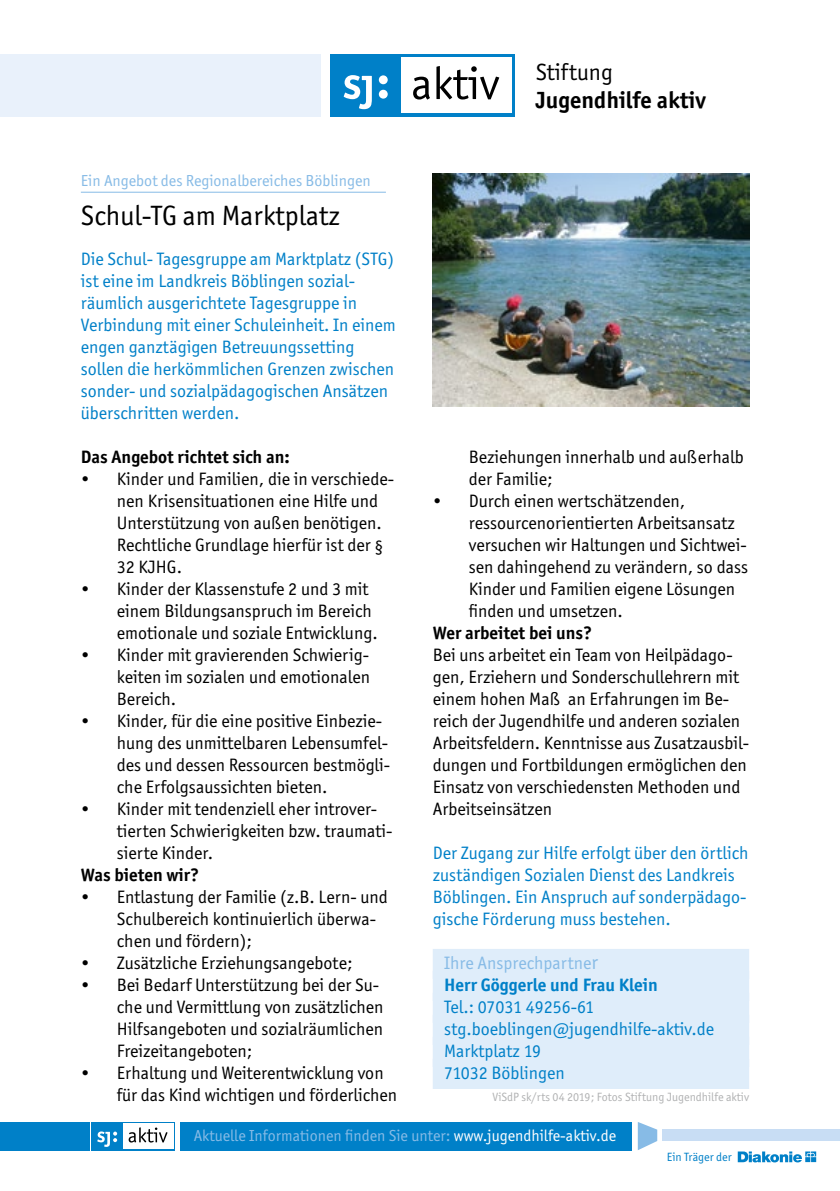
<style>
.page{position:relative;width:840px;height:1191px;background:#fff}
.page>*{position:absolute;margin:0;border:0;box-sizing:border-box;transform-origin:0 0}
.t1{font:28px "Officina Sans ITC Std";color:#000}
.t2{font:700 23.6px "Officina Sans ITC Std";color:#000}
.t3{font:23.6px "Officina Sans ITC Std";color:#000}
.t4{font:18px/22px "Officina Sans ITC Std";color:#000}
.t5{font:18px/22px "Officina Sans ITC Std";color:#0080c8}
.t6{font:700 18px "Officina Sans ITC Std";color:#000}
.t7{font:700 18px/22px "Officina Sans ITC Std";color:#0080c8}
.t8{font:16px "Officina Sans ITC Std";color:#87bbe6}
.t9{font:12px "Officina Sans ITC Std";color:#b1b2b3}
.t10{font:12px "Officina Sans ITC Std";color:#0080c8}
.s1{font-weight:400;color:#87bbe6}
.s2{font-weight:400;font-size:20px;color:#87bbe6}
.s3{color:#fff}
</style>
<div class="page">
<div style="left:0;top:54px;width:320px;height:62px;background:#e9f1fb"></div>
<div style="left:330px;top:54px;width:185px;height:62px;background:#0080c8"></div>
<div style="left:400px;top:58px;width:111px;height:55px;background:#fff"></div>
<div style="left:378px;top:90px;width:9px;height:9px;background:#fff;border-radius:50%"></div>
<div style="left:378px;top:75px;width:9px;height:9px;background:#fff;border-radius:50%"></div>
<svg style="left:343px;top:75px;width:28px;height:34px"></svg>
<svg style="left:413px;top:77px;width:16px;height:22px"></svg>
<svg style="left:436px;top:66px;width:63px;height:33px"></svg>
<div style="left:91px;top:1121px;width:84px;height:29px;background:#0080c8"></div>
<div style="left:123px;top:1123px;width:50px;height:25px;background:#fff"></div>
<svg style="left:97px;top:1131px;width:20px;height:15px"></svg>
<svg style="left:128px;top:1127px;width:39px;height:15px"></svg>
<div style="left:0;top:1121px;width:89px;height:29px;background:#0080c8"></div>
<div style="left:180px;top:1121px;width:451px;height:29px;background:#0080c8"></div>
<div style="left:662px;top:1129px;width:177px;height:12px;background:#c8ddf4"></div>
<svg style="left:637px;top:1122px;width:20px;height:28px"></svg>
<svg style="left:737px;top:1151px;width:78px;height:11px"></svg>
<hr style="left:81px;top:192px;width:305px;height:1px;background:#87bbe6">
<div style="left:432px;top:949px;width:316px;height:30px;background:#dfedfa"></div>
<div style="left:432px;top:971px;width:316px;height:30px;background:#dfedfa"></div>
<div style="left:432px;top:993px;width:316px;height:30px;background:#dfedfa"></div>
<div style="left:432px;top:1015px;width:316px;height:30px;background:#dfedfa"></div>
<div style="left:432px;top:1037px;width:316px;height:30px;background:#dfedfa"></div>
<div style="left:432px;top:1059px;width:316px;height:30px;background:#dfedfa"></div>
<img style="left:432px;top:173px;width:316px;height:233px">
<p class="t8" style="left:81px;top:171px;width:291px">Ein Angebot des Regionalbereiches Böblingen</p>
<h1 class="t1" style="left:81px;top:200px;width:260px">Schul-TG am Marktplatz</h1>
<p class="t5" style="left:81px;top:247px;width:316px">Die Schul- Tagesgruppe am Marktplatz (STG) ist eine im Landkreis Böblingen sozial&shy;räumlich ausgerichtete Tagesgruppe in Verbindung mit einer Schuleinheit. In einem engen ganztägigen Betreuungssetting sollen die herkömmlichen Grenzen zwischen sonder- und sozialpädagogischen Ansätzen überschritten werden.</p>
<p class="t6" style="left:81px;top:445px;width:210px">Das Angebot richtet sich an:</p>
<p class="t4" style="left:117px;top:467px;width:278px;text-indent:-36px">• Kinder und Familien, die in verschiede&shy;nen Krisensituationen eine Hilfe und<br>Unterstützung von außen benötigen.<br>Rechtliche Grundlage hierfür ist der §<br>32 KJHG.</p>
<p class="t4" style="left:117px;top:577px;width:262px;text-indent:-36px">• Kinder der Klassenstufe 2 und 3 mit einem Bildungsanspruch im Bereich emotionale und soziale Entwicklung.</p>
<p class="t4" style="left:117px;top:643px;width:255px;text-align:justify;text-indent:-36px">• Kinder mit gravierenden Schwierig&shy;keiten im sozialen und emotionalen Bereich.</p>
<p class="t4" style="left:117px;top:709px;width:275px;text-indent:-36px">• Kinder, für die eine positive Einbezie&shy;hung des unmittelbaren Lebensumfel&shy;des und dessen Ressourcen bestmögli&shy;che Erfolgsaussichten bieten.</p>
<p class="t4" style="left:117px;top:797px;width:277px;text-indent:-36px">• Kinder mit tendenziell eher introver&shy;tierten Schwierigkeiten bzw. traumati&shy;sierte Kinder.</p>
<p class="t6" style="left:81px;top:863px;width:120px">Was bieten wir?</p>
<p class="t4" style="left:117px;top:885px;width:272px;text-indent:-36px">• Entlastung der Familie (z.B. Lern- und<br>Schulbereich kontinuierlich überwa&shy;chen und fördern);</p>
<p class="t4" style="left:81px;top:951px;width:273px">• Zusätzliche Erziehungsangebote;</p>
<p class="t4" style="left:117px;top:973px;width:268px;text-indent:-36px">• Bei Bedarf Unterstützung bei der Su&shy;che und Vermittlung von zusätzlichen Hilfsangeboten und sozialräumlichen Freizeitangeboten;</p>
<p class="t4" style="left:117px;top:1061px;width:282px;text-indent:-36px">• Erhaltung und Weiterentwicklung von für das Kind wichtigen und förderlichen</p>
<h2 class="t3" style="left:535px;top:58px;width:78px">Stiftung</h2>
<h2 class="t2" style="left:535px;top:85px;width:171px">Jugendhilfe aktiv</h2>
<p class="t4" style="left:468px;top:445px;width:276px">Beziehungen innerhalb und außerhalb der Familie;</p>
<p class="t4" style="left:468px;top:489px;width:280px;text-indent:-36px">• Durch einen wertschätzenden, ressourcenorientierten Arbeitsansatz versuchen wir Haltungen und Sichtwei&shy;sen dahingehend zu verändern, so dass Kinder und Familien eigene Lösungen finden und umsetzen.</p>
<p class="t6" style="left:432px;top:621px;width:161px">Wer arbeitet bei uns?</p>
<p class="t4" style="left:432px;top:643px;width:317px">Bei uns arbeitet ein Team von Heilpädago&shy;gen, Erziehern und Sonderschullehrern mit einem hohen Maß an Erfahrungen im Be&shy;reich der Jugendhilfe und anderen sozialen Arbeitsfeldern. Kenntnisse aus Zusatzausbil&shy;dungen und Fortbildungen ermöglichen den Einsatz von verschiedensten Methoden und Arbeitseinsätzen</p>
<p class="t5" style="left:432px;top:841px;width:317px">Der Zugang zur Hilfe erfolgt über den örtlich zuständigen Sozialen Dienst des Landkreis Böblingen. Ein Anspruch auf sonderpädago&shy;gische Förderung muss bestehen.</p>
<p class="t7" style="left:444px;top:951px;width:215px"><span class="s1">Ihre Ansprechpartne</span><span class="s2">r<br></span>Herr Göggerle und Frau Klein</p>
<p class="t5" style="left:444px;top:995px;width:271px">Tel.: 07031 49256-61 stg.boeblingen@jugendhilfe-aktiv.de<br>Marktplatz 19<br>71032 Böblingen</p>
<p class="t9" style="left:492px;top:1089px;width:258px">ViSdP sk/rts 04 2019; Fotos Stiftung Jugendhilfe aktiv</p>
<p class="t8" style="left:193px;top:1126px;width:424px">Aktuelle Informationen finden Sie unter: <span class="s3">www.jugendhilfe-aktiv.de</span></p>
<p class="t10" style="left:666px;top:1150px;width:66px">Ein Träger der</p>
</div>
